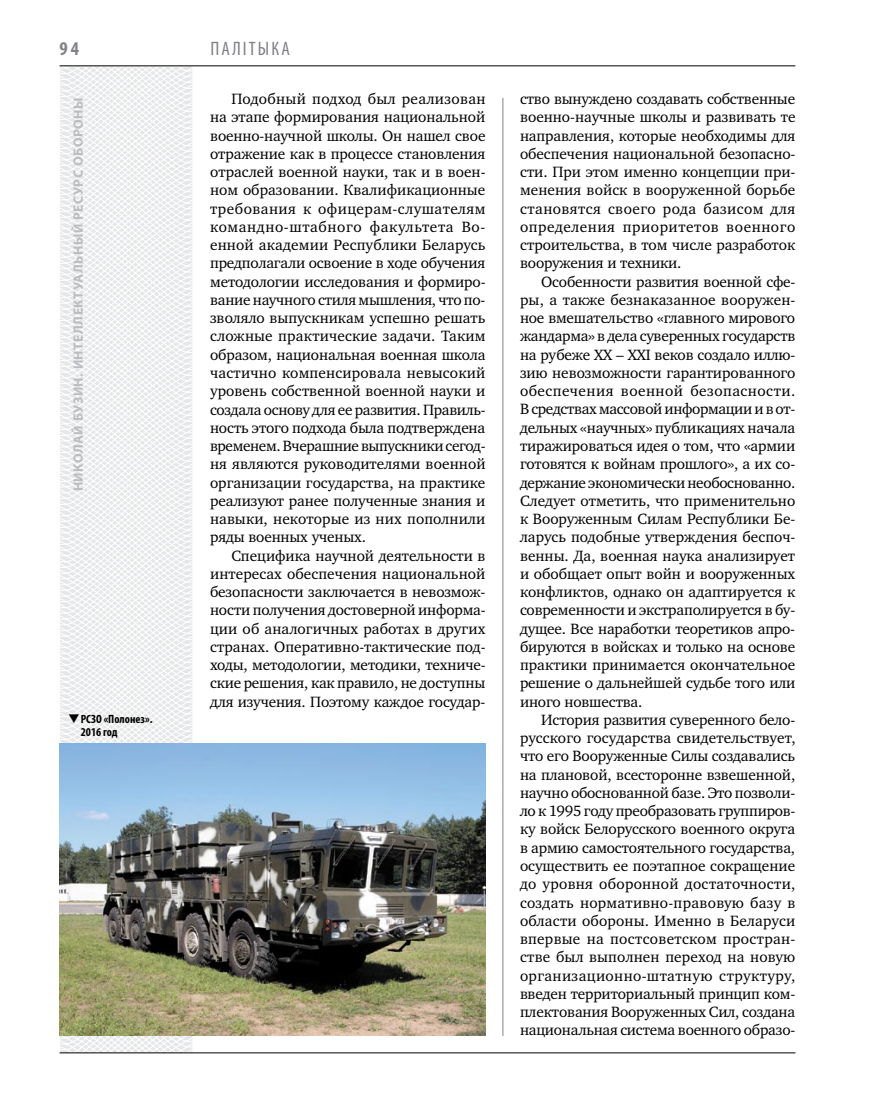
<style>
.page{position:relative;width:872px;height:1106px;background:#fff}
.page>*{position:absolute;margin:0;border:0;box-sizing:border-box;transform-origin:0 0}
.t1{font:condensed 19.5px "Myriad Pro";letter-spacing:.11em;color:#808285}
.t2{font:700 condensed 19.5px "Myriad Pro";color:#808285}
.t3{font:15.3px/18.3px "Charter C";letter-spacing:-.01em;color:#000;text-align:justify}
.t4{font:700 13.5px "Myriad Pro";letter-spacing:.04em;color:#bcbdc0}
.t5{font:700 condensed 12px/13.5px "Myriad Pro";color:#000}
</style>
<div class="page">
<svg style="left:59px;top:65px;width:192px;height:989px"></svg>
<hr style="left:502px;top:98px;width:1px;height:938px;background:#808285">
<hr style="left:60px;top:1052px;width:735px;height:1px;background:#000">
<hr style="left:60px;top:65px;width:735px;height:1px;background:#000">
<img style="left:60px;top:743px;width:425px;height:292px">
<svg style="left:80px;top:723px;width:12px;height:1px"></svg>
<p class="t2" style="left:60px;top:37px;width:21px">94</p>
<p class="t1" style="left:210px;top:37px;width:81px">Палітыка</p>
<p class="t3" style="left:210px;top:90px;width:277px;text-indent:21px">Подобный подход был реализован на этапе формирования национальной военно-научной школы. Он нашел свое отражение как в процессе становления отраслей военной науки, так и в воен&shy;ном образовании. Квалификационные требования к офицерам-слушателям командно-штабного факультета Во&shy;енной академии Республики Беларусь предполагали освоение в ходе обучения методологии исследования и формиро&shy;вание научного стиля мышления, что по&shy;зволяло выпускникам успешно решать сложные практические задачи. Таким образом, национальная военная школа частично компенсировала невысокий уровень собственной военной науки и создала основу для ее развития. Правиль&shy;ность этого подхода была подтверждена временем. Вчерашние выпускники сегод&shy;ня являются руководителями военной организации государства, на практике реализуют ранее полученные знания и навыки, некоторые из них пополнили ряды военных ученых.</p>
<p class="t3" style="left:210px;top:546px;width:277px;text-indent:21px">Специфика научной деятельности в интересах обеспечения национальной безопасности заключается в невозмож&shy;ности получения достоверной информа&shy;ции об аналогичных работах в других странах. Оперативно-тактические под&shy;ходы, методологии, методики, техниче&shy;ские решения, как правило, не доступны для изучения. Поэтому каждое государ-</p>
<p class="t4" style="left:69px;top:491px;width:395px;rotate:-90deg">Николай БУЗИН. Интеллектуальный ресурс обороны</p>
<p class="t5" style="left:81px;top:712px;width:73px;text-indent:-13px">❑РСЗО «Полонез».<br>2016 год</p>
<p class="t3" style="left:520px;top:90px;width:277px">ство вынуждено создавать собственные военно-научные школы и развивать те направления, которые необходимы для обеспечения национальной безопасно&shy;сти. При этом именно концепции при&shy;менения войск в вооруженной борьбе становятся своего рода базисом для определения приоритетов военного строительства, в том числе разработок вооружения и техники.</p>
<p class="t3" style="left:520px;top:272px;width:277px;text-indent:21px">Особенности развития военной сфе&shy;ры, а также безнаказанное вооружен&shy;ное вмешательство «главного мирового жандарма» в дела суверенных государств на рубеже ХХ – ХХI веков создало иллю&shy;зию невозможности гарантированного обеспечения военной безопасности.<br>В средствах массовой информации и в от&shy;дельных «научных» публикациях начала тиражироваться идея о том, что «армии готовятся к войнам прошлого», а их со&shy;держание экономически необоснованно.<br>Следует отметить, что применительно к Вооруженным Силам Республики Бе&shy;ларусь подобные утверждения беспоч&shy;венны. Да, военная наука анализирует и обобщает опыт войн и вооруженных конфликтов, однако он адаптируется к современности и экстраполируется в бу&shy;дущее. Все наработки теоретиков апро&shy;бируются в войсках и только на основе практики принимается окончательное решение о дальнейшей судьбе того или иного новшества.</p>
<p class="t3" style="left:520px;top:710px;width:277px;text-indent:21px">История развития суверенного бело&shy;русского государства свидетельствует, что его Вооруженные Силы создавались на плановой, всесторонне взвешенной, научно обоснованной базе. Это позволи&shy;ло к 1995 году преобразовать группиров&shy;ку войск Белорусского военного округа в армию самостоятельного государства, осуществить ее поэтапное сокращение до уровня оборонной достаточности, создать нормативно-правовую базу в области обороны. Именно в Беларуси впервые на постсоветском простран&shy;стве был выполнен переход на новую организационно-штатную структуру, введен территориальный принцип ком&shy;плектования Вооруженных Сил, создана национальная система военного образо-</p>
</div>
